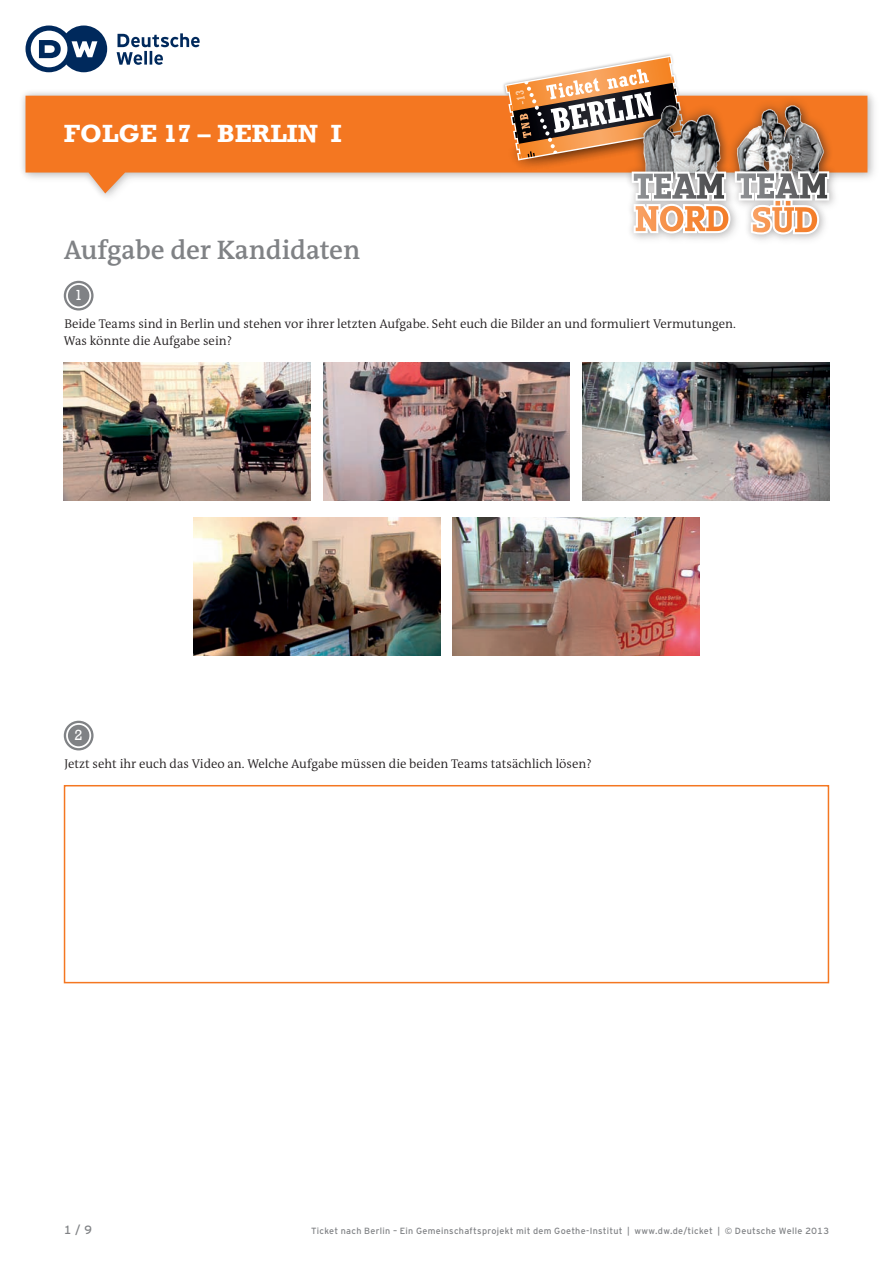
<style>
.page{position:relative;width:893px;height:1263px;background:#fff}
.page>*{position:absolute;margin:0;border:0;box-sizing:border-box;transform-origin:0 0}
.t1{font:600 27px "DW The Antiqua B W6";letter-spacing:-.005em;color:#808285}
.t2{font:700 25.5px "Rockwell";color:#fff}
.t3{font:15px "Rockwell";color:#fff}
.t4{font:300 12.75px/17.2px "DW The Antiqua B W4";color:#231f20}
.t5{font:12px "Interstate DW Line";color:#808285}
.t6{font:9px "Interstate DW Line";letter-spacing:.035em;color:#808285}
</style>
<div class="page">
<div style="left:18px;top:88px;width:857px;height:112px;background:#231f20;opacity:.25"></div>
<svg style="left:26px;top:96px;width:841px;height:97px;fill:#f47721"></svg>
<img style="left:497px;top:102px;width:127px;height:80px">
<img style="left:500px;top:54px;width:190px;height:111px">
<svg style="left:505px;top:55px;width:179px;height:105px"></svg>
<div style="left:726px;top:95px;width:108px;height:89px;background:#231f20;opacity:.5"></div>
<img style="left:735px;top:105px;width:120px;height:68px">
<div style="left:729px;top:165px;width:112px;height:81px;background:#231f20;opacity:.15"></div>
<div style="left:727px;top:164px;width:110px;height:78px;background:#231f20;opacity:.25"></div>
<div style="left:632px;top:95px;width:98px;height:89px;background:#231f20;opacity:.5"></div>
<img style="left:639px;top:103px;width:92px;height:61px">
<div style="left:626px;top:166px;width:116px;height:80px;background:#fefefe"></div>
<div style="left:624px;top:164px;width:114px;height:77px;background:#231f20;opacity:.25"></div>
<svg style="left:632px;top:171px;width:197px;height:63px"></svg>
<img style="left:634px;top:174px;width:90px;height:25px">
<img style="left:636px;top:206px;width:92px;height:25px">
<svg style="left:64px;top:281px;width:30px;height:29px"></svg>
<div style="left:68px;top:285px;width:21px;height:21px;background:#808285;border-radius:50%"></div>
<img style="left:193px;top:517px;width:247px;height:138px">
<img style="left:453px;top:517px;width:246px;height:138px">
<img style="left:64px;top:362px;width:246px;height:138px">
<img style="left:323px;top:362px;width:247px;height:138px">
<img style="left:583px;top:362px;width:246px;height:138px">
<svg style="left:64px;top:721px;width:30px;height:29px"></svg>
<div style="left:68px;top:725px;width:21px;height:21px;background:#808285;border-radius:50%"></div>
<div style="left:64px;top:785px;width:765px;height:198px;border:2px solid #f47721"></div>
<svg style="left:117px;top:33px;width:83px;height:32px"></svg>
<svg style="left:26px;top:26px;width:81px;height:46px"></svg>
<h2 class="t2" style="left:64px;top:118px;width:279px">FOLGE 17 – BERLIN I</h2>
<h1 class="t1" style="left:64px;top:232px;width:298px">Aufgabe der Kandidaten</h1>
<p class="t3" style="left:75px;top:287px;width:10px">1</p>
<p class="t4" style="left:64px;top:315px;width:673px">Beide Teams sind in Berlin und stehen vor ihrer letzten Aufgabe. Seht euch die Bilder an und formuliert Vermutungen.<br>Was könnte die Aufgabe sein?</p>
<p class="t3" style="left:75px;top:727px;width:10px">2</p>
<p class="t4" style="left:64px;top:755px;width:529px">Jetzt seht ihr euch das Video an. Welche Aufgabe müssen die beiden Teams tatsächlich lösen?</p>
<p class="t5" style="left:64px;top:1222px;width:30px">1 / 9</p>
<p class="t6" style="left:311px;top:1225px;width:520px">Ticket nach Berlin – Ein Gemeinschaftsprojekt mit dem Goethe-Institut | www.dw.de/ticket | © Deutsche Welle 2013</p>
</div>
